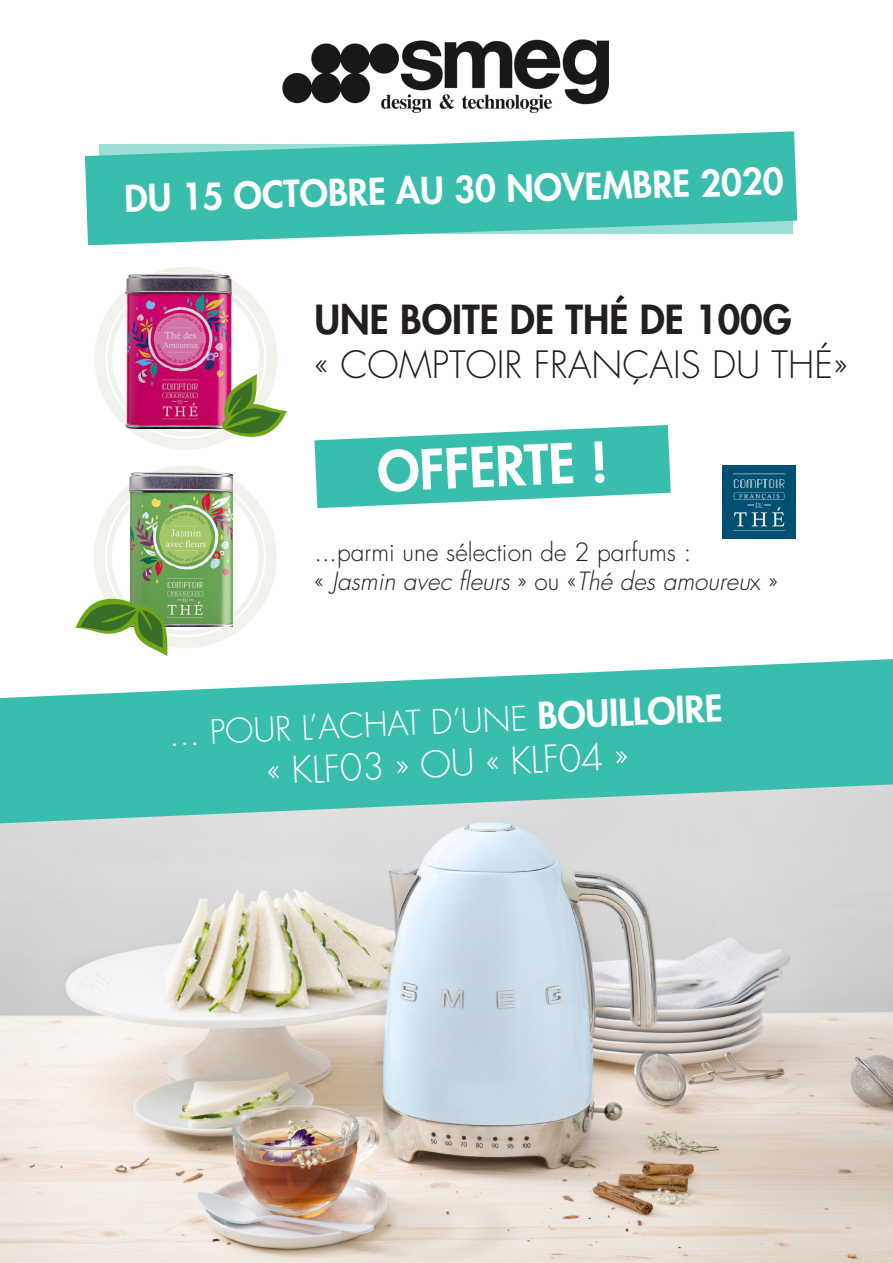
<style>
.page{position:relative;width:893px;height:1263px;background:#fff}
.page>*{position:absolute;margin:0;border:0;box-sizing:border-box;transform-origin:0 0}
.t1{font:800 53.85px "Futura Std";color:#fff}
.t2{font:800 39px "Futura Std";color:#231f20}
.t3{font:300 36.75px "Futura Std";color:#231f20}
.t4{font:800 36px "Futura Std";color:#fff}
.t5{font:300 36px/41.5px "Futura Std";color:#fff}
.t6{font:300 33px "Futura Std";color:#fff}
.t7{font:italic 300 24.45px "Futura Std";color:#231f20}
.t8{font:300 24.45px "Futura Std";color:#231f20}
.s1{font-style:normal}
.s2{font-weight:800}
</style>
<div class="page">
<svg style="left:85px;top:131px;width:712px;height:114px;fill:#39beae"></svg>
<img style="left:282px;top:39px;width:327px;height:73px">
<img style="left:0;top:823px;width:893px;height:440px">
<svg style="left:0;top:659px;width:893px;height:164px;background:#63c9bd"></svg>
<img style="left:722px;top:465px;width:73px;height:74px">
<svg style="left:314px;top:425px;width:357px;height:83px"></svg>
<img style="left:95px;top:267px;width:192px;height:183px">
<img style="left:75px;top:466px;width:202px;height:190px">
<p class="t4" style="left:124px;top:173px;width:661px;rotate:-1deg">DU 15 OCTOBRE AU 30 NOVEMBRE 2020</p>
<p class="t2" style="left:314px;top:295px;width:479px">UNE BOITE DE THÉ DE 100G</p>
<p class="t3" style="left:314px;top:343px;width:535px">« COMPTOIR FRANÇAIS DU THÉ»</p>
<p class="t1" style="left:375px;top:439px;width:232px;rotate:-3deg">OFFERTE !</p>
<p class="t8" style="left:314px;top:537px;width:378px">...parmi une sélection de 2 parfums :</p>
<p class="t7" style="left:314px;top:567px;width:465px"><span class="s1">«</span> Jasmin avec fleurs <span class="s1">» o u «</span> Thé des amoureu<span class="s1">x »</span></p>
<p class="t5" style="left:264px;top:712px;width:459px;text-indent:273px;rotate:-3deg"><span class="s2">BOUILLOIRE </span>« KLF03 » OU « KLF04 »</p>
<p class="t6" style="left:168px;top:712px;width:360px;rotate:-2deg">... POUR L’ACHAT D’UNE</p>
</div>
